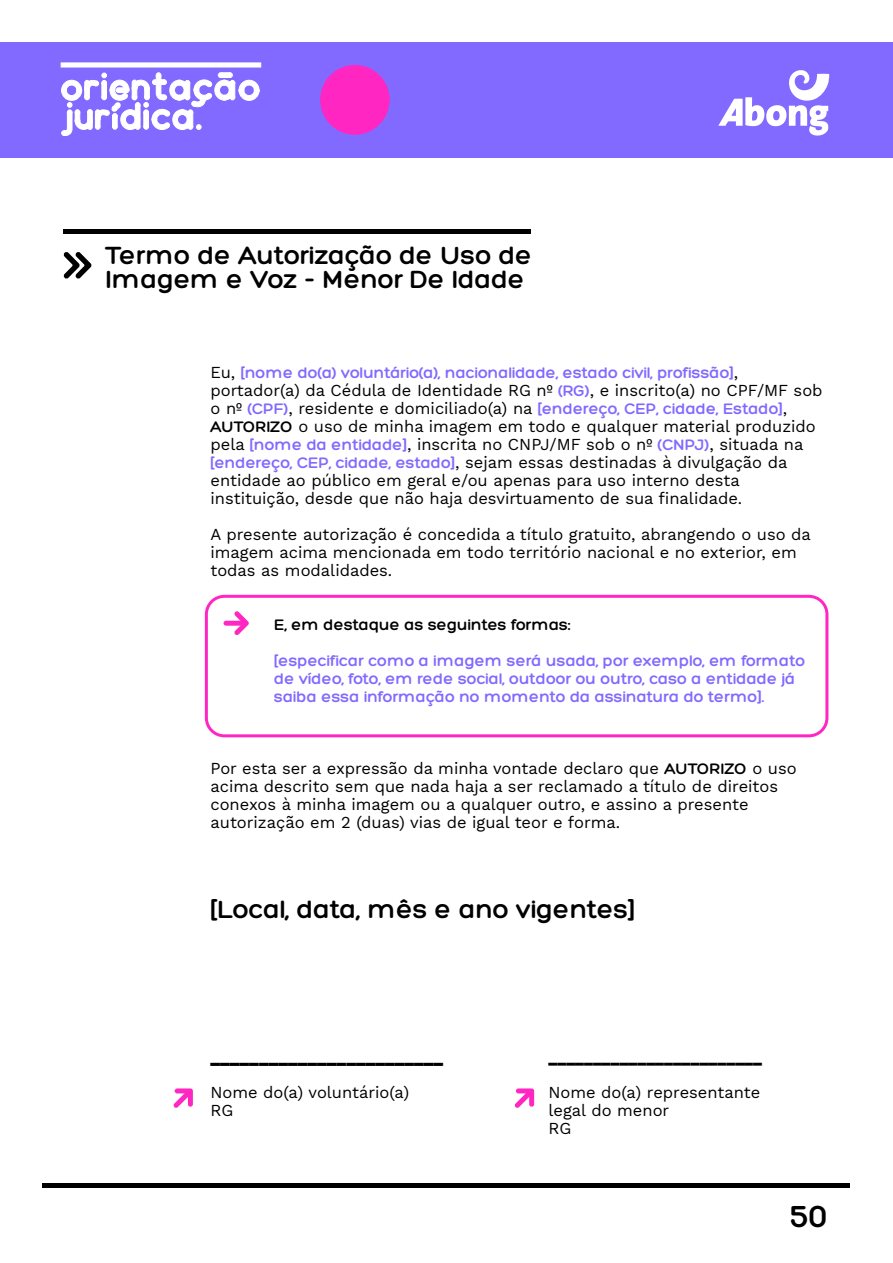
<style>
.page{position:relative;width:893px;height:1263px;background:#fff}
.page>*{position:absolute;margin:0;border:0;box-sizing:border-box;transform-origin:0 0}
.t1{font:700 33px "Hero";color:#000}
.t2{font:700 27px/24px "Hero";color:#000}
.t3{font:18px "Work Sans";color:#000}
.t4{font:16.5px/18px "Work Sans";color:#000}
.t5{font:700 16.5px/18px "Hero";color:#8269ff}
.t6{font:700 16.5px "Hero";color:#000}
.s1{font-family:"Work Sans";font-weight:400;color:#000}
.s2{font-family:"Hero";font-weight:700;color:#8269ff}
.s3{font-family:"Hero";font-weight:700}
</style>
<div class="page">
<div style="left:0;top:43px;width:893px;height:115px;background:#8269ff"></div>
<svg style="left:320px;top:65px;width:70px;height:70px"></svg>
<hr style="left:61px;top:63px;width:200px;height:4px;background:#fff">
<svg style="left:61px;top:73px;width:198px;height:63px"></svg>
<hr style="left:43px;top:1184px;width:807px;height:4px;background:#000">
<svg style="left:63px;top:252px;width:29px;height:27px"></svg>
<svg style="left:718px;top:70px;width:111px;height:66px"></svg>
<hr style="left:64px;top:230px;width:467px;height:4px;background:#000">
<div style="left:205px;top:595px;width:623px;height:142px;border:3px solid #ff26c2;border-radius:18px"></div>
<svg style="left:173px;top:1088px;width:20px;height:20px"></svg>
<svg style="left:514px;top:1088px;width:21px;height:20px"></svg>
<svg style="left:224px;top:621px;width:22px;height:5px"></svg>
<svg style="left:233px;top:611px;width:16px;height:24px"></svg>
<h2 class="t2" style="left:106px;top:244px;width:428px">Termo de Autorização de Uso de<br>Imagem e Voz - Menor De Idade</h2>
<p class="t5" style="left:210px;top:364px;width:529px"><span class="s1">Eu,</span> [nome do(a) voluntário(a), nacionalidade, estado civil, profissão]<span class="s1">,</span></p>
<p class="t4" style="left:210px;top:381px;width:614px">portador(a) da Cédula de Identidade RG nº <span class="s2">(RG)</span>, e inscrito(a) no CPF/MF sob</p>
<p class="t5" style="left:210px;top:400px;width:578px"><span class="s1">o nº</span> (CPF)<span class="s1">, residente e domiciliado(a) na</span> [endereço, CEP, cidade, Estado]<span class="s1">,</span></p>
<p class="t4" style="left:210px;top:417px;width:607px"><span class="s3">AUTORIZO</span> o uso de minha imagem em todo e qualquer material produzido pela <span class="s2">[nome da entidade]</span>, inscrita no CNPJ/MF sob o nº <span class="s2">(CNPJ)</span>, situada na <span class="s2">[endereço, CEP, cidade, estado]</span>, sejam essas destinadas à divulgação da entidade ao público em geral e/ou apenas para uso interno desta instituição, desde que não haja desvirtuamento de sua finalidade.</p>
<p class="t4" style="left:210px;top:525px;width:602px">A presente autorização é concedida a título gratuito, abrangendo o uso da imagem acima mencionada em todo território nacional e no exterior, em todas as modalidades.</p>
<p class="t6" style="left:274px;top:616px;width:298px">E, em destaque as seguintes formas:</p>
<p class="t5" style="left:274px;top:652px;width:532px">[especificar como a imagem será usada, por exemplo, em formato de vídeo, foto, em rede social, outdoor ou outro, caso a entidade já saiba essa informação no momento da assinatura do termo].</p>
<p class="t4" style="left:210px;top:759px;width:588px">Por esta ser a expressão da minha vontade declaro que <span class="s3">AUTORIZO</span> o uso acima descrito sem que nada haja a ser reclamado a título de direitos conexos à minha imagem ou a qualquer outro, e assino a presente autorização em 2 (duas) vias de igual teor e forma.</p>
<h2 class="t2" style="left:210px;top:898px;width:426px">[Local, data, mês e ano vigentes]</h2>
<p class="t3" style="left:210px;top:1042px;width:234px">________________________</p>
<p class="t4" style="left:210px;top:1083px;width:200px">Nome do(a) voluntário(a)<br>RG</p>
<p class="t4" style="left:549px;top:1038px;width:215px;line-height:36px">________________________<br>Nome do(a) representante</p>
<p class="t4" style="left:549px;top:1101px;width:122px">legal do menor<br>RG</p>
<h1 class="t1" style="left:791px;top:1198px;width:38px">50</h1>
</div>
